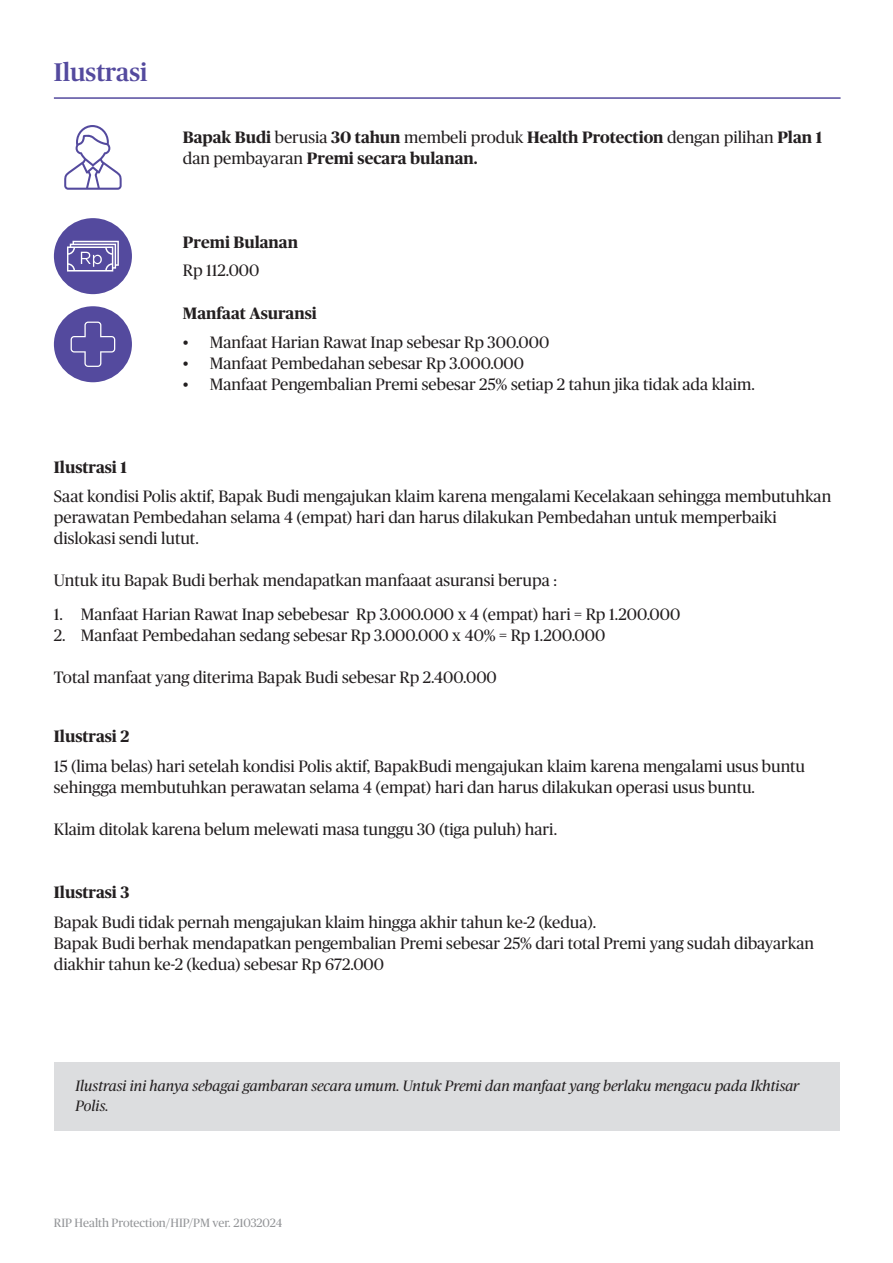
<style>
.page{position:relative;width:893px;height:1263px;background:#fff}
.page>*{position:absolute;margin:0;border:0;box-sizing:border-box;transform-origin:0 0}
.t1{font:500 25.5px "Chubb Publico";color:#544a9e}
.t2{font:16.5px/21px "Chubb Publico";color:#231f20}
.t3{font:700 16.5px/21px "Chubb Publico";color:#231f20}
.t4{font:italic 15px/19.5px "Chubb Publico";color:#231f20}
.t5{font:12px "Chubb Publico";color:#939598}
.s1{font-weight:400}
</style>
<div class="page">
<hr style="left:54px;top:97px;width:787px;height:2px;background:#544a9e">
<svg style="left:64px;top:125px;width:58px;height:65px"></svg>
<div style="left:54px;top:218px;width:78px;height:76px;background:#544a9e;border-radius:50%"></div>
<svg style="left:67px;top:241px;width:52px;height:30px"></svg>
<div style="left:54px;top:306px;width:78px;height:76px;background:#544a9e;border-radius:50%"></div>
<svg style="left:71px;top:322px;width:44px;height:45px"></svg>
<div style="left:54px;top:1062px;width:785px;height:68px;background:#dcdddf"></div>
<p class="t1" style="left:54px;top:54px;width:95px">Ilustrasi</p>
<p class="t3" style="left:183px;top:126px;width:641px">Bapak Budi <span class="s1">berusia</span> 30 tahun <span class="s1">membeli produk</span> Health Protection <span class="s1">dengan pilihan</span> Plan 1 <span class="s1">dan pembayaran</span> Premi secara bulanan.</p>
<p class="t3" style="left:183px;top:231px;width:117px">Premi Bulanan</p>
<p class="t2" style="left:183px;top:259px;width:78px">Rp 112.000</p>
<p class="t3" style="left:183px;top:302px;width:136px">Manfaat Asuransi</p>
<p class="t2" style="left:183px;top:331px;width:368px">• Manfaat Harian Rawat Inap sebesar Rp 300.000</p>
<p class="t2" style="left:183px;top:352px;width:343px">• Manfaat Pembedahan sebesar Rp 3.000.000</p>
<p class="t2" style="left:183px;top:373px;width:574px">• Manfaat Pengembalian Premi sebesar 25% setiap 2 tahun jika tidak ada klaim.</p>
<p class="t3" style="left:54px;top:456px;width:75px">Ilustrasi 1</p>
<p class="t2" style="left:54px;top:485px;width:779px">Saat kondisi Polis aktif, Bapak Budi mengajukan klaim karena mengalami Kecelakaan sehingga membutuhkan perawatan Pembedahan selama 4 (empat) hari dan harus dilakukan Pembedahan untuk memperbaiki dislokasi sendi lutut.</p>
<p class="t2" style="left:54px;top:569px;width:504px">Untuk itu Bapak Budi berhak mendapatkan manfaaat asuransi berupa :</p>
<p class="t2" style="left:54px;top:603px;width:628px">1. Manfaat Harian Rawat Inap sebebesar Rp 3.000.000 x 4 (empat) hari = Rp 1.200.000</p>
<p class="t2" style="left:54px;top:624px;width:553px">2. Manfaat Pembedahan sedang sebesar Rp 3.000.000 x 40% = Rp 1.200.000</p>
<p class="t2" style="left:54px;top:666px;width:444px">Total manfaat yang diterima Bapak Budi sebesar Rp 2.400.000</p>
<p class="t3" style="left:54px;top:725px;width:77px">Ilustrasi 2</p>
<p class="t2" style="left:54px;top:754px;width:753px">15 (lima belas) hari setelah kondisi Polis aktif, BapakBudi mengajukan klaim karena mengalami usus buntu sehingga membutuhkan perawatan selama 4 (empat) hari dan harus dilakukan operasi usus buntu.</p>
<p class="t2" style="left:54px;top:817px;width:505px">Klaim ditolak karena belum melewati masa tunggu 30 (tiga puluh) hari.</p>
<p class="t3" style="left:54px;top:881px;width:77px">Ilustrasi 3</p>
<p class="t2" style="left:54px;top:910px;width:544px">Bapak Budi tidak pernah mengajukan klaim hingga akhir tahun ke-2 (kedua).</p>
<p class="t2" style="left:54px;top:931px;width:762px">Bapak Budi berhak mendapatkan pengembalian Premi sebesar 25% dari total Premi yang sudah dibayarkan diakhir tahun ke-2 (kedua) sebesar Rp 672.000</p>
<p class="t4" style="left:76px;top:1075px;width:726px">Ilustrasi ini hanya sebagai gambaran secara umum. Untuk Premi dan manfaat yang berlaku mengacu pada Ikhtisar<br>Polis.</p>
<p class="t5" style="left:54px;top:1214px;width:230px">RIP Health Protection/HIP/PM ver. 21032024</p>
</div>
